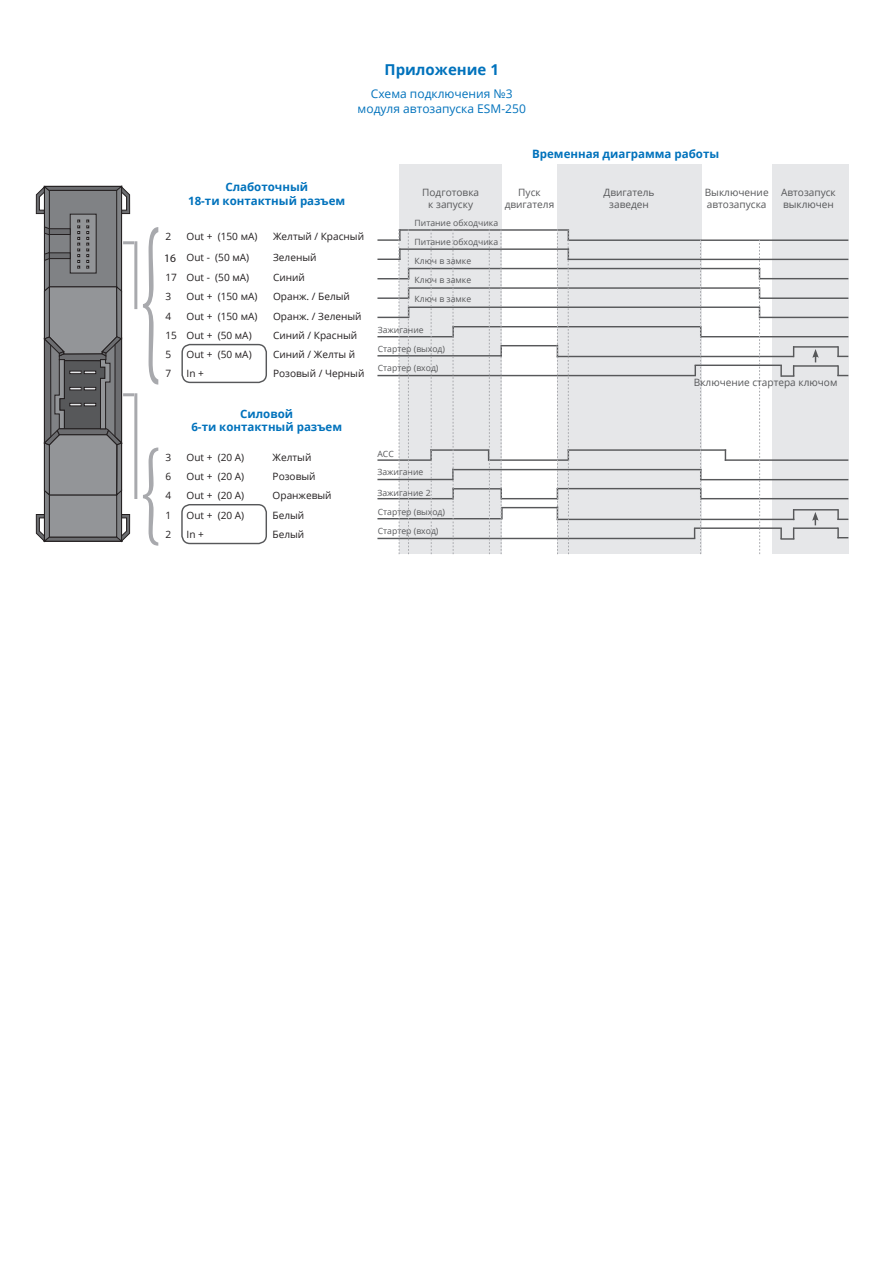
<style>
.page{position:relative;width:893px;height:1263px;background:#fff}
.page>*{position:absolute;margin:0;border:0;box-sizing:border-box;transform-origin:0 0}
.t1{font:700 15px "Open Sans";color:#0072bc}
.Title_2{font:12px "Open Sans";color:#0072bc}
.t2{font:700 11.55px "Open Sans";color:#0072bc}
.t3{font:11.55px "Myriad Pro";color:#231f20}
.tabl{font:10.05px "Open Sans";color:#231f20}
.t4{font:10.05px/12.1px "Open Sans";color:#57585a}
.t5{font:8.7px "Open Sans";color:#57585a}
</style>
<div class="page">
<div style="left:772px;top:165px;width:76px;height:389px;background:#e6e7e9"></div>
<div style="left:557px;top:165px;width:144px;height:389px;background:#e6e7e9"></div>
<div style="left:399px;top:165px;width:103px;height:389px;background:#e6e7e9"></div>
<svg style="left:143px;top:447px;width:15px;height:99px"></svg>
<svg style="left:143px;top:227px;width:15px;height:158px"></svg>
<hr style="left:377px;top:459px;width:54px;height:2px;background:#57585a">
<hr style="left:430px;top:449px;width:59px;height:2px;background:#57585a">
<hr style="left:568px;top:449px;width:158px;height:2px;background:#57585a">
<hr style="left:725px;top:459px;width:123px;height:2px;background:#57585a">
<hr style="left:377px;top:479px;width:76px;height:1px;background:#57585a">
<hr style="left:488px;top:459px;width:81px;height:2px;background:#57585a">
<hr style="left:453px;top:469px;width:248px;height:1px;background:#57585a">
<hr style="left:701px;top:479px;width:147px;height:1px;background:#57585a">
<hr style="left:377px;top:498px;width:76px;height:1px;background:#57585a">
<hr style="left:452px;top:488px;width:49px;height:1px;background:#57585a">
<hr style="left:501px;top:498px;width:57px;height:1px;background:#57585a">
<hr style="left:557px;top:488px;width:144px;height:1px;background:#57585a">
<hr style="left:700px;top:498px;width:148px;height:1px;background:#57585a">
<hr style="left:377px;top:538px;width:318px;height:1px;background:#57585a">
<hr style="left:793px;top:527px;width:45px;height:2px;background:#57585a">
<hr style="left:377px;top:518px;width:125px;height:1px;background:#57585a">
<hr style="left:502px;top:507px;width:56px;height:1px;background:#57585a">
<hr style="left:557px;top:519px;width:237px;height:1px;background:#57585a">
<hr style="left:793px;top:509px;width:45px;height:1px;background:#57585a">
<svg style="left:812px;top:512px;width:7px;height:13px"></svg>
<hr style="left:694px;top:527px;width:88px;height:2px;background:#57585a">
<svg style="left:780px;top:529px;width:14px;height:11px"></svg>
<hr style="left:399px;top:229px;width:170px;height:2px;background:#57585a">
<hr style="left:568px;top:239px;width:280px;height:2px;background:#57585a">
<hr style="left:399px;top:248px;width:170px;height:2px;background:#57585a">
<hr style="left:568px;top:259px;width:280px;height:1px;background:#57585a">
<hr style="left:377px;top:317px;width:32px;height:1px;background:#57585a">
<hr style="left:408px;top:306px;width:352px;height:2px;background:#57585a">
<hr style="left:759px;top:317px;width:89px;height:1px;background:#57585a">
<hr style="left:377px;top:336px;width:77px;height:1px;background:#57585a">
<hr style="left:452px;top:326px;width:249px;height:1px;background:#57585a">
<hr style="left:700px;top:336px;width:148px;height:1px;background:#57585a">
<hr style="left:377px;top:278px;width:32px;height:1px;background:#57585a">
<hr style="left:408px;top:268px;width:352px;height:1px;background:#57585a">
<hr style="left:759px;top:278px;width:89px;height:1px;background:#57585a">
<hr style="left:377px;top:297px;width:32px;height:2px;background:#57585a">
<hr style="left:408px;top:287px;width:352px;height:2px;background:#57585a">
<hr style="left:759px;top:297px;width:89px;height:2px;background:#57585a">
<hr style="left:377px;top:355px;width:125px;height:1px;background:#57585a">
<hr style="left:501px;top:345px;width:56px;height:1px;background:#57585a">
<hr style="left:557px;top:356px;width:237px;height:1px;background:#57585a">
<hr style="left:793px;top:346px;width:45px;height:2px;background:#57585a">
<svg style="left:812px;top:349px;width:7px;height:13px"></svg>
<hr style="left:377px;top:375px;width:319px;height:1px;background:#57585a">
<hr style="left:793px;top:365px;width:45px;height:2px;background:#57585a">
<svg style="left:837px;top:365px;width:11px;height:11px"></svg>
<svg style="left:837px;top:509px;width:11px;height:11px"></svg>
<svg style="left:837px;top:527px;width:11px;height:11px"></svg>
<svg style="left:837px;top:346px;width:11px;height:11px"></svg>
<hr style="left:695px;top:365px;width:87px;height:1px;background:#57585a">
<svg style="left:780px;top:365px;width:14px;height:12px"></svg>
<div style="left:181px;top:344px;width:86px;height:39px;border:1px solid #57585a;border-radius:8px"></div>
<div style="left:181px;top:504px;width:86px;height:40px;border:1px solid #57585a;border-radius:8px"></div>
<svg style="left:377px;top:229px;width:24px;height:325px"></svg>
<svg style="left:408px;top:229px;width:1px;height:325px"></svg>
<svg style="left:452px;top:229px;width:2px;height:325px"></svg>
<svg style="left:430px;top:229px;width:2px;height:325px"></svg>
<svg style="left:500px;top:229px;width:3px;height:325px"></svg>
<svg style="left:488px;top:229px;width:2px;height:325px"></svg>
<svg style="left:557px;top:229px;width:1px;height:325px"></svg>
<svg style="left:568px;top:229px;width:1px;height:325px"></svg>
<svg style="left:694px;top:239px;width:7px;height:315px"></svg>
<svg style="left:759px;top:239px;width:1px;height:315px"></svg>
<hr style="left:134px;top:393px;width:3px;height:106px;background:#a8a9ad">
<svg style="left:36px;top:186px;width:98px;height:356px"></svg>
<hr style="left:134px;top:241px;width:3px;height:68px;background:#a8a9ad">
<p class="t1" style="left:384px;top:59px;width:116px">Приложение 1</p>
<p class="Title_2" style="left:371px;top:86px;width:143px">Схема подключения №3</p>
<p class="Title_2" style="left:358px;top:100px;width:170px">модуля автозапуска ESM-250</p>
<p class="t2" style="left:225px;top:179px;width:84px">Слаботочный</p>
<p class="t2" style="left:188px;top:193px;width:159px">18-ти контактный разъем</p>
<p class="tabl" style="left:165px;top:230px;width:7px">2</p>
<p class="tabl" style="left:187px;top:230px;width:72px">Out + (150 мА)</p>
<p class="tabl" style="left:273px;top:230px;width:92px">Желтый / Красный</p>
<p class="t3" style="left:164px;top:251px;width:13px">16</p>
<p class="tabl" style="left:187px;top:250px;width:64px">Out - (50 мА)</p>
<p class="tabl" style="left:273px;top:250px;width:45px">Зеленый</p>
<p class="tabl" style="left:165px;top:271px;width:13px">17</p>
<p class="tabl" style="left:187px;top:271px;width:64px">Out - (50 мА)</p>
<p class="tabl" style="left:273px;top:271px;width:33px">Синий</p>
<p class="tabl" style="left:165px;top:290px;width:7px">3</p>
<p class="tabl" style="left:187px;top:290px;width:72px">Out + (150 мА)</p>
<p class="tabl" style="left:273px;top:290px;width:78px">Оранж. / Белый</p>
<p class="tabl" style="left:165px;top:309px;width:7px">4</p>
<p class="tabl" style="left:187px;top:309px;width:72px">Out + (150 мА)</p>
<p class="tabl" style="left:273px;top:309px;width:90px">Оранж. / Зеленый</p>
<p class="tabl" style="left:165px;top:328px;width:13px">15</p>
<p class="tabl" style="left:187px;top:328px;width:67px">Out + (50 мА)</p>
<p class="tabl" style="left:273px;top:328px;width:86px">Синий / Красный</p>
<p class="tabl" style="left:165px;top:348px;width:7px">5</p>
<p class="tabl" style="left:187px;top:348px;width:67px">Out + (50 мА)</p>
<p class="tabl" style="left:273px;top:348px;width:84px">Синий / Желты й</p>
<p class="tabl" style="left:165px;top:367px;width:7px">7</p>
<p class="tabl" style="left:187px;top:367px;width:19px">In +</p>
<p class="tabl" style="left:273px;top:367px;width:93px">Розовый / Черный</p>
<p class="t2" style="left:240px;top:405px;width:54px">Силовой</p>
<p class="t2" style="left:191px;top:419px;width:152px">6-ти контактный разъем</p>
<p class="tabl" style="left:165px;top:450px;width:7px">3</p>
<p class="tabl" style="left:187px;top:450px;width:59px">Out + (20 А)</p>
<p class="tabl" style="left:273px;top:450px;width:40px">Желтый</p>
<p class="tabl" style="left:165px;top:470px;width:7px">6</p>
<p class="tabl" style="left:187px;top:470px;width:59px">Out + (20 А)</p>
<p class="tabl" style="left:273px;top:470px;width:44px">Розовый</p>
<p class="tabl" style="left:165px;top:489px;width:7px">4</p>
<p class="tabl" style="left:187px;top:489px;width:59px">Out + (20 А)</p>
<p class="tabl" style="left:273px;top:489px;width:60px">Оранжевый</p>
<p class="tabl" style="left:165px;top:508px;width:7px">1</p>
<p class="tabl" style="left:187px;top:508px;width:59px">Out + (20 А)</p>
<p class="tabl" style="left:273px;top:508px;width:33px">Белый</p>
<p class="tabl" style="left:165px;top:527px;width:7px">2</p>
<p class="tabl" style="left:187px;top:527px;width:19px">In +</p>
<p class="tabl" style="left:273px;top:527px;width:33px">Белый</p>
<p class="t4" style="left:422px;top:186px;width:58px">Подготовка</p>
<p class="t4" style="left:428px;top:198px;width:46px">к запуску</p>
<p class="t2" style="left:532px;top:146px;width:189px">Временная диаграмма работы</p>
<p class="t4" style="left:518px;top:186px;width:24px">Пуск</p>
<p class="t4" style="left:505px;top:198px;width:51px">двигателя</p>
<p class="t4" style="left:604px;top:186px;width:52px">Двигатель</p>
<p class="t4" style="left:609px;top:198px;width:41px">заведен</p>
<p class="t4" style="left:705px;top:186px;width:65px">Выключение</p>
<p class="t4" style="left:707px;top:198px;width:61px">автозапуска</p>
<p class="t5" style="left:415px;top:217px;width:85px">Питание обходчика</p>
<p class="t5" style="left:415px;top:236px;width:85px">Питание обходчика</p>
<p class="t5" style="left:415px;top:254px;width:58px">Ключ в замке</p>
<p class="t5" style="left:415px;top:274px;width:58px">Ключ в замке</p>
<p class="t5" style="left:415px;top:293px;width:58px">Ключ в замке</p>
<p class="t5" style="left:378px;top:324px;width:47px">Зажигание</p>
<p class="t5" style="left:378px;top:343px;width:69px">Стартер (выход)</p>
<p class="t5" style="left:378px;top:362px;width:62px">Стартер (вход)</p>
<p class="t4" style="left:781px;top:186px;width:56px">Автозапуск выключен</p>
<p class="t5" style="left:377px;top:448px;width:18px">АСС</p>
<p class="t5" style="left:377px;top:466px;width:47px">Зажигание</p>
<p class="t5" style="left:377px;top:486px;width:55px">Зажигание 2</p>
<p class="t5" style="left:378px;top:506px;width:69px">Стартер (выход)</p>
<p class="t5" style="left:378px;top:525px;width:62px">Стартер (вход)</p>
<p class="t4" style="left:694px;top:376px;width:145px">Включение стартера ключом</p>
</div>
